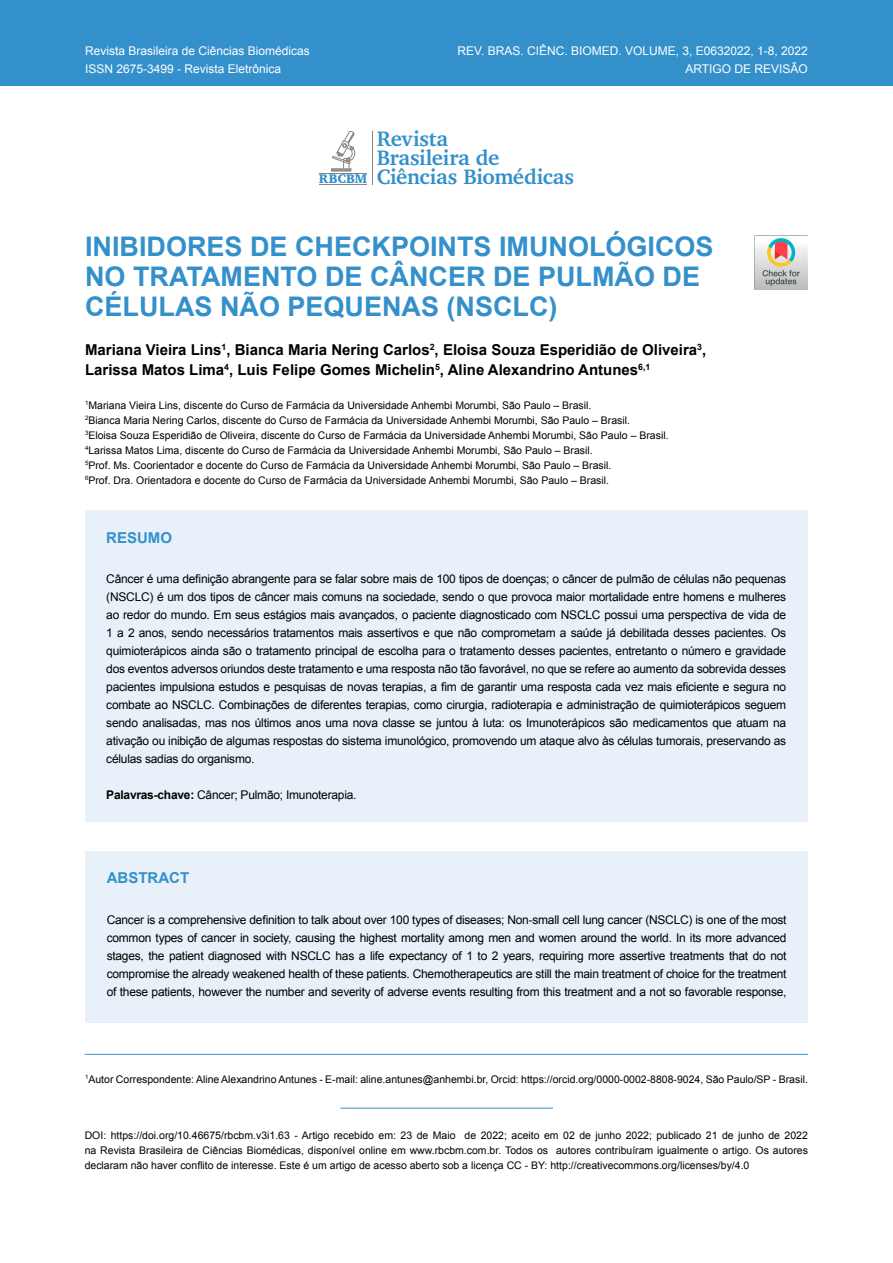
<style>
.page{position:relative;width:893px;height:1263px;background:#fff}
.page>*{position:absolute;margin:0;border:0;box-sizing:border-box;transform-origin:0 0}
.t1{font:700 27px/30px "Arial";color:#3490cb}
.t2{font:700 21.45px/19.2px "Charter";letter-spacing:-.01em;color:#3390cb}
.t3{font:700 15px/19.5px "Arial";color:#000}
.t4{font:700 15px "Arial";color:#3490cb}
.t5{font:900 12.9px "Charter BT";letter-spacing:-.005em;color:#3390cb}
.t6{font:12px/18px "Arial";letter-spacing:-.02em;color:#000;text-align:justify}
.t7{font:12px/18px "Arial";color:#fff}
.t8{font:10.5px/15px "Arial";color:#000}
.s1{font-weight:700}
</style>
<div class="page">
<div style="left:0;top:0;width:893px;height:85px;background:#3490cb"></div>
<hr style="left:319px;top:173px;width:48px;height:1px;background:#878483">
<hr style="left:319px;top:184px;width:48px;height:1px;background:#878483">
<hr style="left:372px;top:131px;width:1px;height:54px;background:#878483">
<svg style="left:331px;top:131px;width:24px;height:40px"></svg>
<div style="left:85px;top:510px;width:722px;height:312px;background:#e8f1f9"></div>
<hr style="left:85px;top:1054px;width:723px;height:1px;background:#3490cb">
<hr style="left:340px;top:1108px;width:213px;height:1px;background:#3490cb">
<img style="left:754px;top:236px;width:53px;height:53px">
<div style="left:85px;top:851px;width:723px;height:172px;background:#e8f1f9"></div>
<p class="t7" style="left:85px;top:42px;width:226px">Revista Brasileira de Ciências Biomédicas<br>ISSN 2675-3499 - Revista Eletrônica</p>
<p class="t7" style="left:457px;top:42px;width:352px;text-align:right">REV. BRAS. CIÊNC. BIOMED. VOLUME, 3, E0632022, 1-8, 2022<br>ARTIGO DE REVISÃO</p>
<p class="t5" style="left:319px;top:171px;width:50px">RBCBM</p>
<h2 class="t2" style="left:377px;top:128px;width:199px">Revista<br>Brasileira de<br>Ciências Biomédicas</h2>
<h1 class="t1" style="left:85px;top:232px;width:630px">INIBIDORES DE CHECKPOINTS IMUNOLÓGICOS<br>NO TRATAMENTO DE CÂNCER DE PULMÃO DE<br>CÉLULAS NÃO PEQUENAS (NSCLC)</h1>
<p class="t3" style="left:85px;top:341px;width:623px">Mariana Vieira Lins<sup>1</sup>, Bianca Maria Nering Carlos<sup>2</sup>, Eloisa Souza Esperidião de Oliveira<sup>3</sup>,<br>Larissa Matos Lima<sup>4</sup>, Luis Felipe Gomes Michelin<sup>5</sup>, Aline Alexandrino Antunes<sup>6,1</sup></p>
<p class="t8" style="left:85px;top:397px;width:585px"><sup>1</sup>Mariana Vieira Lins, discente do Curso de Farmácia da Universidade Anhembi Morumbi, São Paulo – Brasil.<br><sup>2</sup>Bianca Maria Nering Carlos, discente do Curso de Farmácia da Universidade Anhembi Morumbi, São Paulo – Brasil.<br><sup>3</sup>Eloisa Souza Esperidião de Oliveira, discente do Curso de Farmácia da Universidade Anhembi Morumbi, São Paulo – Brasil.<br><sup>4</sup>Larissa Matos Lima, discente do Curso de Farmácia da Universidade Anhembi Morumbi, São Paulo – Brasil.<br><sup>5</sup>Prof. Ms. Coorientador e docente do Curso de Farmácia da Universidade Anhembi Morumbi, São Paulo – Brasil.<br><sup>6</sup>Prof. Dra. Orientadora e docente do Curso de Farmácia da Universidade Anhembi Morumbi, São Paulo – Brasil.</p>
<p class="t4" style="left:106px;top:528px;width:67px">RESUMO</p>
<p class="t6" style="left:106px;top:570px;width:681px">Câncer é uma definição abrangente para se falar sobre mais de 100 tipos de doenças; o câncer de pulmão de células não pequenas (NSCLC) é um dos tipos de câncer mais comuns na sociedade, sendo o que provoca maior mortalidade entre homens e mulheres ao redor do mundo. Em seus estágios mais avançados, o paciente diagnosticado com NSCLC possui uma perspectiva de vida de 1 a 2 anos, sendo necessários tratamentos mais assertivos e que não comprometam a saúde já debilitada desses pacientes. Os quimioterápicos ainda são o tratamento principal de escolha para o tratamento desses pacientes, entretanto o número e gravidade dos eventos adversos oriundos deste tratamento e uma resposta não tão favorável, no que se refere ao aumento da sobrevida desses pacientes impulsiona estudos e pesquisas de novas terapias, a fim de garantir uma resposta cada vez mais eficiente e segura no combate ao NSCLC. Combinações de diferentes terapias, como cirurgia, radioterapia e administração de quimioterápicos seguem sendo analisadas, mas nos últimos anos uma nova classe se juntou à luta: os Imunoterápicos são medicamentos que atuam na ativação ou inibição de algumas respostas do sistema imunológico, promovendo um ataque alvo às células tumorais, preservando as células sadias do organismo.</p>
<p class="t6" style="left:106px;top:786px;width:252px"><span class="s1">Palavras-chave:</span> Câncer; Pulmão; Imunoterapia.</p>
<p class="t4" style="left:107px;top:868px;width:84px">ABSTRACT</p>
<p class="t6" style="left:107px;top:910px;width:681px">Cancer is a comprehensive definition to talk about over 100 types of diseases; Non-small cell lung cancer (NSCLC) is one of the most common types of cancer in society, causing the highest mortality among men and women around the world. In its more advanced stages, the patient diagnosed with NSCLC has a life expectancy of 1 to 2 years, requiring more assertive treatments that do not compromise the already weakened health of these patients. Chemotherapeutics are still the main treatment of choice for the treatment of these patients, however the number and severity of adverse events resulting from this treatment and a not so favorable response,</p>
<p class="t8" style="left:85px;top:1072px;width:724px"><sup>1</sup>Autor Correspondente: Aline Alexandrino Antunes - E-mail: aline.antunes@anhembi.br, Orcid: https://orcid.org/0000-0002-8808-9024, São Paulo/SP - Brasil.</p>
<p class="t8" style="left:85px;top:1128px;width:725px;text-align:justify">DOI: https://doi.org/10.46675/rbcbm.v3i1.63 - Artigo recebido em: 23 de Maio de 2022; aceito em 02 de junho 2022; publicado 21 de junho de 2022 na Revista Brasileira de Ciências Biomédicas, disponível online em www.rbcbm.com.br. Todos os autores contribuíram igualmente o artigo. Os autores declaram não haver conflito de interesse. Este é um artigo de acesso aberto sob a licença CC - BY: http://creativecommons.org/licenses/by/4.0</p>
</div>
